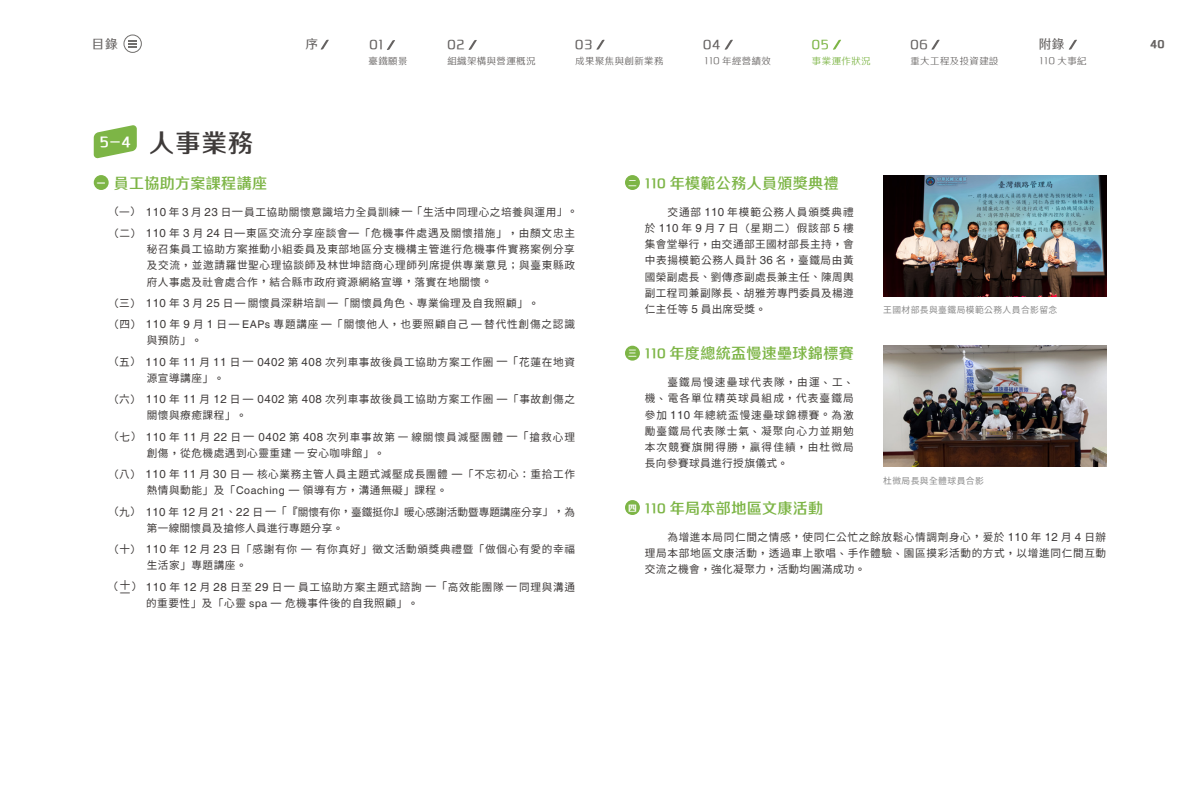
<style>
.page{position:relative;width:1200px;height:800px;background:#fff}
.page>*{position:absolute;margin:0;border:0;box-sizing:border-box;transform-origin:0 0}
.t1{font:25px "Tensentype Zhi Hei GB18030 W3";color:#3e3a39}
.t2{font:16.25px "Tensentype Zhi Hei GB18030 W3";color:#fff}
.t3{font:15px "Tensentype Zhi Hei GB18030 W3";letter-spacing:.025em;color:#7db546}
.t4{font:14.38px "Tensentype Zhi Hei GB18030 W2";letter-spacing:.05em;color:#656261}
.t5{font:14.38px "Tensentype Zhi Hei GB18030 W2";color:#7db546}
.t6{font:12.5px "Tensentype Zhi Hei GB18030 W2";color:#656261}
.t7{font:12.5px "Tensentype Zhi Hei GB18030 W4";color:#656261}
.t8{font:10.62px/16.2px "Taipei Sans TC Beta";letter-spacing:.05em;color:#3e3a39}
.t9{font:10.62px/16.2px "Taipei Sans TC Beta";letter-spacing:.09em;color:#3e3a39}
.t10{font:10.62px/16.2px "Taipei Sans TC Beta";color:#3e3a39}
.t11{font:10.62px/16.2px "Taipei Sans TC Beta";letter-spacing:.08em;color:#3e3a39}
.t12{font:10.62px "Tensentype Zhi Hei GB18030 W1";color:#656261}
.t13{font:10.62px "jf openhuninn 1.1";color:#3e3a39}
.t14{font:9.38px "Tensentype Zhi Hei GB18030 W1";letter-spacing:.05em;color:#656261}
.t15{font:9.38px "Tensentype Zhi Hei GB18030 W1";letter-spacing:.05em;color:#7db546}
.t16{font:8.75px "Taipei Sans TC Beta";letter-spacing:.05em;color:#898989}
.t17{font:8.75px "Tensentype Zhi Hei GB18030 W4";color:#fff}
.s1{font-size:10.62px}
.s2{font-size:9.38px}
.s3{font-family:"jf openhuninn 1.1"}
.s4{font-family:"Helvetica";font-size:11.5px}
.s5{font-family:"Helvetica"}
</style>
<div class="page">
<svg style="left:94px;top:125px;width:43px;height:34px"></svg>
<div style="left:94px;top:175px;width:15px;height:15px;background:#7db546;border-radius:50%"></div>
<div style="left:625px;top:175px;width:15px;height:15px;background:#7db546;border-radius:50%"></div>
<div style="left:625px;top:346px;width:15px;height:15px;background:#7db546;border-radius:50%"></div>
<div style="left:625px;top:500px;width:15px;height:15px;background:#7db546;border-radius:50%"></div>
<img style="left:883px;top:175px;width:223px;height:121px">
<img style="left:883px;top:346px;width:223px;height:121px">
<svg style="left:725px;top:39px;width:8px;height:11px"></svg>
<svg style="left:833px;top:39px;width:8px;height:11px"></svg>
<svg style="left:596px;top:39px;width:9px;height:11px"></svg>
<svg style="left:469px;top:40px;width:8px;height:10px"></svg>
<svg style="left:387px;top:40px;width:8px;height:10px"></svg>
<svg style="left:128px;top:40px;width:9px;height:8px"></svg>
<div style="left:124px;top:35px;width:18px;height:18px;border:1px solid #706e6c;border-radius:50%"></div>
<svg style="left:931px;top:39px;width:9px;height:11px"></svg>
<svg style="left:1069px;top:39px;width:8px;height:11px"></svg>
<svg style="left:321px;top:39px;width:8px;height:11px"></svg>
<p class="t6" style="left:305px;top:35px;width:14px">序</p>
<p class="t6" style="left:1039px;top:35px;width:27px">附錄</p>
<p class="t6" style="left:92px;top:35px;width:27px">目錄</p>
<p class="t4" style="left:369px;top:35px;width:16px">01</p>
<p class="t5" style="left:812px;top:35px;width:19px">05</p>
<p class="t4" style="left:448px;top:35px;width:19px">02</p>
<p class="t4" style="left:575px;top:35px;width:19px">03</p>
<p class="t4" style="left:910px;top:35px;width:19px">06</p>
<p class="t4" style="left:703px;top:35px;width:19px">04</p>
<p class="t14" style="left:369px;top:54px;width:40px">臺鐵願景</p>
<p class="t14" style="left:447px;top:54px;width:90px">組織架構與營運概況</p>
<p class="t14" style="left:575px;top:54px;width:90px">成果聚焦與創新業務</p>
<p class="t14" style="left:704px;top:54px;width:68px"><span class="s1">110</span> 年經營績效</p>
<p class="t15" style="left:812px;top:54px;width:60px">事業運作狀況</p>
<p class="t14" style="left:910px;top:54px;width:90px">重大工程及投資建設</p>
<p class="t12" style="left:1040px;top:53px;width:49px">110 <span class="s2">大事紀</span></p>
<p class="t2" style="left:100px;top:131px;width:33px">5-4</p>
<p class="t1" style="left:149px;top:126px;width:105px">人事業務</p>
<p class="t17" style="left:97px;top:177px;width:10px">一</p>
<p class="t3" style="left:114px;top:173px;width:155px">員工協助方案課程講座</p>
<p class="t8" style="left:108px;top:204px;width:471px"><span class="s3">（</span>一<span class="s3">）</span> <span class="s4">110</span> 年 <span class="s4">3</span> 月 <span class="s4">23</span> 日<span class="s3">—</span>員工協助關懷意識培力全員訓練 <span class="s3">—「</span>生活中同理心之培養與運用<span class="s3">」。</span></p>
<p class="t8" style="left:147px;top:225px;width:430px;text-align:justify;text-indent:-39px"><span class="s3">（</span>二<span class="s3">）</span> <span class="s4">110</span> 年 <span class="s4">3</span> 月 <span class="s4">24</span> 日<span class="s3">—</span>東區交流分享座談會<span class="s3">—「</span>危機事件處遇及關懷措施<span class="s3">」，</span>由顏文忠主秘召集員工協助方案推動小組委員及東部地區分支機構主管進行危機事件實務案例分享及交流<span class="s3">，</span>並邀請羅世聖心理協談師及林世坤諮商心理師列席提供專業意見<span class="s3">；</span>與臺東縣政府人事處及社會處合作<span class="s3">，</span>結合縣市政府資源網絡宣導<span class="s3">，</span>落實在地關懷<span class="s3">。</span></p>
<p class="t8" style="left:108px;top:295px;width:433px"><span class="s3">（</span>三<span class="s3">）</span> <span class="s4">110</span> 年 <span class="s4">3</span> 月 <span class="s4">25</span> 日<span class="s3">—</span> 關懷員深耕培訓 <span class="s3">—「</span>關懷員角色<span class="s3">、</span>專業倫理及自我照顧<span class="s3">」。</span></p>
<p class="t11" style="left:147px;top:316px;width:430px;text-indent:-39px"><span class="s3">（</span>四<span class="s3">）</span> <span class="s4">110</span> 年 <span class="s4">9</span> 月 <span class="s4">1</span> 日<span class="s3">—</span> <span class="s5">EAPs</span> 專題講座 <span class="s3">—「</span>關懷他人<span class="s3">，</span>也要照顧自己 <span class="s3">—</span> 替代性創傷之認識與預防<span class="s3">」。</span></p>
<p class="t8" style="left:147px;top:354px;width:430px;text-indent:-39px"><span class="s3">（</span>五<span class="s3">）</span> <span class="s4">110</span> 年 <span class="s4">11</span> 月 <span class="s4">11</span> 日 <span class="s3">—</span> <span class="s4">0402</span> 第 <span class="s4">408</span> 次列車事故後員工協助方案工作圈 <span class="s3">—「</span>花蓮在地資源宣導講座<span class="s3">」。</span></p>
<p class="t8" style="left:147px;top:391px;width:430px;text-indent:-39px"><span class="s3">（</span>六<span class="s3">）</span> <span class="s4">110</span> 年 <span class="s4">11</span> 月 <span class="s4">12</span> 日 <span class="s3">—</span> <span class="s4">0402</span> 第 <span class="s4">408</span> 次列車事故後員工協助方案工作圈 <span class="s3">—「</span>事故創傷之關懷與療癒課程<span class="s3">」。</span></p>
<p class="t9" style="left:147px;top:429px;width:430px;text-indent:-39px"><span class="s3">（</span>七<span class="s3">）</span> <span class="s4">110</span> 年 <span class="s4">11</span> 月 <span class="s4">22</span> 日 <span class="s3">—</span> <span class="s4">0402</span> 第 <span class="s4">408</span> 次列車事故第一線關懷員減壓團體 <span class="s3">—「</span>搶救心理創傷<span class="s3">，</span>從危機處遇到心靈重建一安心咖啡館<span class="s3">」。</span></p>
<p class="t8" style="left:147px;top:466px;width:430px;text-indent:-39px"><span class="s3">（</span>八<span class="s3">）</span> <span class="s4">110</span> 年 <span class="s4">11</span> 月 <span class="s4">30</span> 日 <span class="s3">—</span> 核心業務主管人員主題式減壓成長團體 <span class="s3">—「</span>不忘初心<span class="s3">：</span>重拾工作熱情與動能<span class="s3">」</span>及<span class="s3">「</span><span class="s5">Coaching</span> <span class="s3">—</span> 領導有方<span class="s3">，</span>溝通無礙<span class="s3">」</span>課程<span class="s3">。</span></p>
<p class="t10" style="left:147px;top:504px;width:430px;text-indent:-39px"><span class="s3">（</span>九<span class="s3">）</span> <span class="s4">110</span> 年 <span class="s4">12</span> 月 <span class="s4">21</span><span class="s3">、</span><span class="s4">22</span> 日 <span class="s3">—「『</span>關懷有你<span class="s3">，</span>臺鐵挺你<span class="s3">』</span>暖心感謝活動暨專題講座分享<span class="s3">」，</span>為第一線關懷員及搶修人員進行專題分享<span class="s3">。</span></p>
<p class="t8" style="left:147px;top:541px;width:430px;text-indent:-39px"><span class="s3">（</span>十<span class="s3">）</span> <span class="s4">110</span> 年 <span class="s4">12</span> 月 <span class="s4">23</span> 日<span class="s3">「</span>感謝有你 <span class="s3">—</span> 有你真好<span class="s3">」</span>徵文活動頒獎典禮暨<span class="s3">「</span>做個心有愛的幸福生活家<span class="s3">」</span>專題講座<span class="s3">。</span></p>
<p class="t13" style="left:107px;top:580px;width:12px">（</p>
<p class="t8" style="left:146px;top:579px;width:430px;text-indent:-14px"><span class="s3">）</span> <span class="s4">110</span> 年 <span class="s4">12</span> 月 <span class="s4">28</span> 日至 <span class="s4">29</span> 日<span class="s3">—</span> 員工協助方案主題式諮詢 <span class="s3">—「</span>高效能團隊 <span class="s3">—</span> 同理與溝通的重要性<span class="s3">」</span>及<span class="s3">「</span>心靈 <span class="s5">spa</span> <span class="s3">—</span> 危機事件後的自我照顧<span class="s3">」。</span></p>
<p class="t8" style="left:120px;top:581px;width:12px;line-height:8.2px">十一</p>
<p class="t17" style="left:628px;top:177px;width:10px">二</p>
<p class="t3" style="left:645px;top:173px;width:195px">110 年模範公務人員頒獎典禮</p>
<p class="t8" style="left:645px;top:204px;width:210px;text-align:justify;text-indent:22px">交通部 <span class="s4">110</span> 年模範公務人員頒獎典禮於 <span class="s4">110</span> 年 <span class="s4">9</span> 月 <span class="s4">7</span> 日<span class="s3">（</span>星期二<span class="s3">）</span>假該部 <span class="s4">5</span> 樓集會堂舉行<span class="s3">，</span>由交通部王國材部長主持<span class="s3">，</span>會中表揚模範公務人員計 <span class="s4">36</span> 名<span class="s3">，</span>臺鐵局由黃國榮副處長<span class="s3">、</span>劉傳彥副處長兼主任<span class="s3">、</span>陳周輿副工程司兼副隊長<span class="s3">、</span>胡雅芳專門委員及楊遵仁主任等 <span class="s4">5</span> 員出席受獎<span class="s3">。</span></p>
<p class="t17" style="left:628px;top:348px;width:10px">三</p>
<p class="t3" style="left:645px;top:343px;width:210px">110 年度總統盃慢速壘球錦標賽</p>
<p class="t8" style="left:645px;top:374px;width:210px;text-align:justify;text-indent:22px">臺鐵局慢速壘球代表隊<span class="s3">，</span>由運<span class="s3">、</span>工<span class="s3">、</span>機<span class="s3">、</span>電各單位精英球員組成<span class="s3">，</span>代表臺鐵局參加 <span class="s4">110</span> 年總統盃慢速壘球錦標賽<span class="s3">。</span>為激勵臺鐵局代表隊士氣<span class="s3">、</span>凝聚向心力並期勉本次競賽旗開得勝<span class="s3">，</span>贏得佳績<span class="s3">，</span>由杜微局長向參賽球員進行授旗儀式<span class="s3">。</span></p>
<p class="t17" style="left:628px;top:502px;width:10px">四</p>
<p class="t3" style="left:645px;top:498px;width:180px">110 年局本部地區文康活動</p>
<p class="t8" style="left:645px;top:529px;width:463px;text-align:justify;text-indent:22px">為增進本局同仁間之情感<span class="s3">，</span>使同仁公忙之餘放鬆心情調劑身心<span class="s3">，</span>爰於 <span class="s4">110</span> 年 <span class="s4">12</span> 月 <span class="s4">4</span> 日辦理局本部地區文康活動<span class="s3">，</span>透過車上歌唱<span class="s3">、</span>手作體驗<span class="s3">、</span>園區摸彩活動的方式<span class="s3">，</span>以增進同仁間互動交流之機會<span class="s3">，</span>強化凝聚力<span class="s3">，</span>活動均圓滿成功<span class="s3">。</span></p>
<p class="t16" style="left:883px;top:305px;width:176px">王國材部長與臺鐵局模範公務人員合影留念</p>
<p class="t16" style="left:883px;top:476px;width:102px">杜微局長與全體球員合影</p>
<p class="t7" style="left:1150px;top:35px;width:16px">40</p>
</div>
